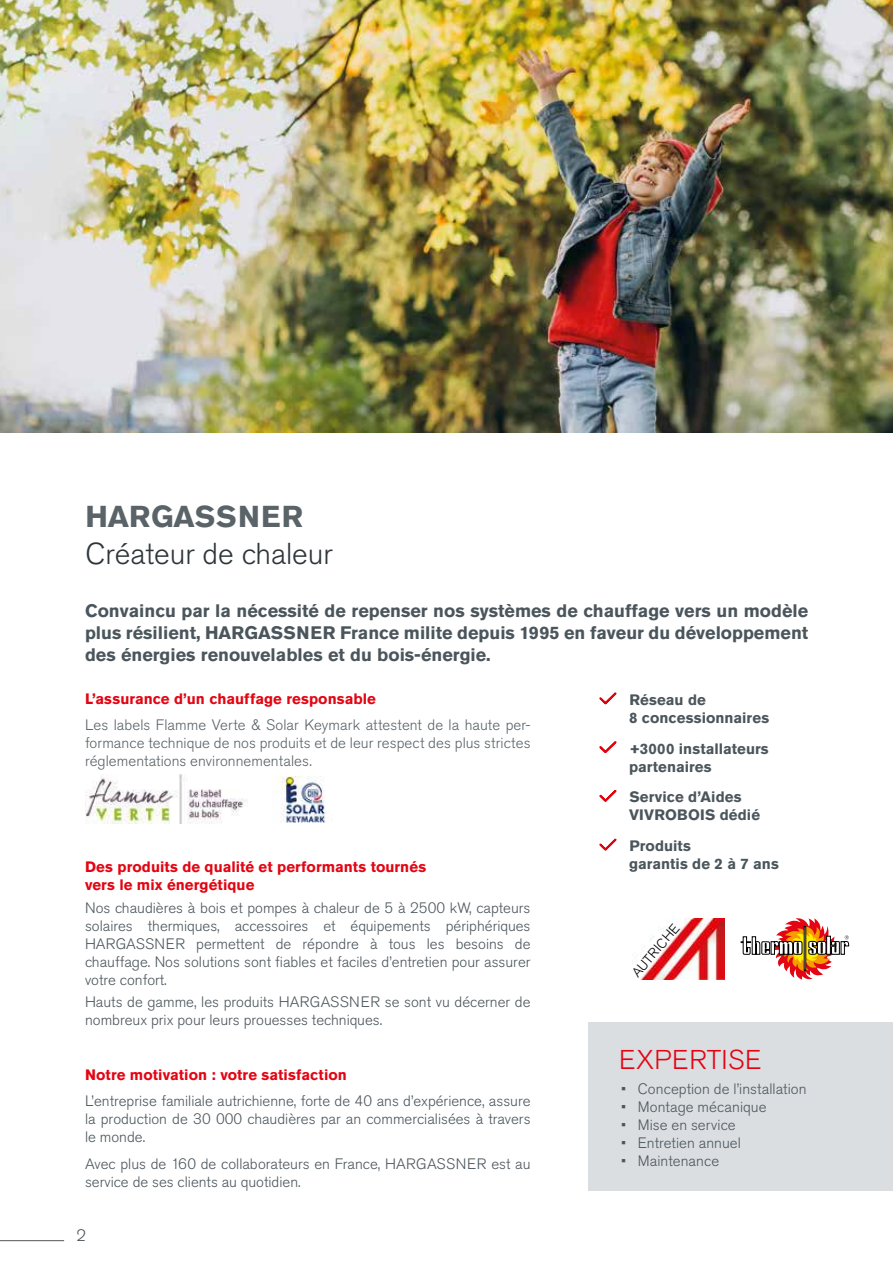
<style>
.page{position:relative;width:893px;height:1263px;background:#fff}
.page>*{position:absolute;margin:0;border:0;box-sizing:border-box;transform-origin:0 0}
.t1{font:300 30px "Akzidenz Grotesk Pro";color:#2e363a}
.t2{font:700 30px "Akzidenz Grotesk Pro";letter-spacing:.02em;color:#5a6368}
.t3{font:300 27px "Akzidenz Grotesk Pro";letter-spacing:.02em;color:#e30513}
.t4{font:700 18px/21.6px "Akzidenz Grotesk Pro";color:#4b565c;text-align:justify}
.t5{font:300 16.5px "Akzidenz Grotesk Pro";color:#4b565c}
.t6{font:300 15px/18px "Akzidenz Grotesk Pro";color:#4b565c;text-align:justify}
.t7{font:300 15px/18px "Akzidenz Grotesk Pro";letter-spacing:.005em;color:#5a6368;text-align:justify}
.t8{font:700 15px/18px "Akzidenz Grotesk Pro";letter-spacing:.005em;color:#e30513}
.t9{font:700 15px/18px "Akzidenz Grotesk Pro";letter-spacing:.005em;color:#4b565c}
.t10{font:300 13.5px "Akzidenz Grotesk Pro";color:#000}
</style>
<div class="page">
<hr style="left:0;top:1240px;width:64px;height:1px;background:#575656">
<svg style="left:599px;top:692px;width:18px;height:12px"></svg>
<svg style="left:599px;top:741px;width:18px;height:12px"></svg>
<svg style="left:599px;top:790px;width:18px;height:12px"></svg>
<svg style="left:599px;top:838px;width:18px;height:13px"></svg>
<img style="left:85px;top:774px;width:162px;height:50px">
<img style="left:273px;top:776px;width:53px;height:46px">
<img style="left:0;top:0;width:892px;height:432px">
<svg style="left:740px;top:918px;width:109px;height:62px"></svg>
<img style="left:663px;top:919px;width:62px;height:60px">
<svg style="left:640px;top:932px;width:38px;height:48px"></svg>
<svg style="left:892px;top:0;width:1px;height:432px"></svg>
<div style="left:588px;top:1022px;width:305px;height:169px;background:#dadee1"></div>
<h1 class="t2" style="left:85px;top:497px;width:219px">HARGASSNER</h1>
<h1 class="t1" style="left:85px;top:534px;width:249px">Créateur de chaleur</h1>
<p class="t4" style="left:85px;top:600px;width:725px">Convaincu par la nécessité de repenser nos systèmes de chauffage vers un modèle plus résilient, HARGASSNER France milite depuis 1995 en faveur du développement des énergies renouvelables et du bois-énergie.</p>
<p class="t9" style="left:629px;top:690px;width:142px">Réseau de<br>8 concessionnaires</p>
<p class="t9" style="left:629px;top:739px;width:141px">+3000 installateurs partenaires</p>
<p class="t9" style="left:629px;top:788px;width:133px">Service d’Aides<br>VIVROBOIS dédié</p>
<p class="t9" style="left:629px;top:837px;width:151px">Produits<br>garantis de 2 à 7 ans</p>
<p class="t8" style="left:85px;top:689px;width:292px">L’assurance d’un chauffage responsable</p>
<p class="t7" style="left:85px;top:716px;width:447px">Les labels Flamme Verte &amp; Solar Keymark attestent de la haute per&shy;formance technique de nos produits et de leur respect des plus strictes réglementations environnementales.</p>
<p class="t8" style="left:85px;top:858px;width:343px">Des produits de qualité et performants tournés vers le mix énergétique</p>
<p class="t6" style="left:85px;top:898px;width:447px">Nos chaudières à bois et pompes à chaleur de 5 à 2500 kW, capteurs solaires thermiques, accessoires et équipements périphériques HARGASSNER permettent de répondre à tous les besoins de chauffage. Nos solutions sont fiables et faciles d’entretien pour assurer votre confort.</p>
<p class="t6" style="left:85px;top:993px;width:447px">Hauts de gamme, les produits HARGASSNER se sont vu décerner de nombreux prix pour leurs prouesses techniques.</p>
<p class="t10" style="left:628px;top:970px;width:67px;rotate:-50deg">AUTRICHE</p>
<p class="t8" style="left:85px;top:1065px;width:263px">Notre motivation : votre satisfaction</p>
<p class="t6" style="left:85px;top:1092px;width:447px">L’entreprise familiale autrichienne, forte de 40 ans d’expérience, assure la production de 30 000 chaudières par an commercialisées à travers le monde.</p>
<p class="t6" style="left:85px;top:1155px;width:447px">Avec plus de 160 de collaborateurs en France, HARGASSNER est au service de ses clients au quotidien.</p>
<p class="t5" style="left:77px;top:1224px;width:11px">2</p>
<h2 class="t3" style="left:619px;top:1042px;width:144px">EXPERTISE</h2>
<p class="t6" style="left:621px;top:1080px;width:187px">• Conception de l’installation</p>
<p class="t6" style="left:621px;top:1098px;width:147px">• Montage mécanique</p>
<p class="t6" style="left:621px;top:1116px;width:116px">• Mise en service</p>
<p class="t6" style="left:621px;top:1134px;width:121px">• Entretien annuel</p>
<p class="t6" style="left:621px;top:1152px;width:99px">• Maintenance</p>
</div>
